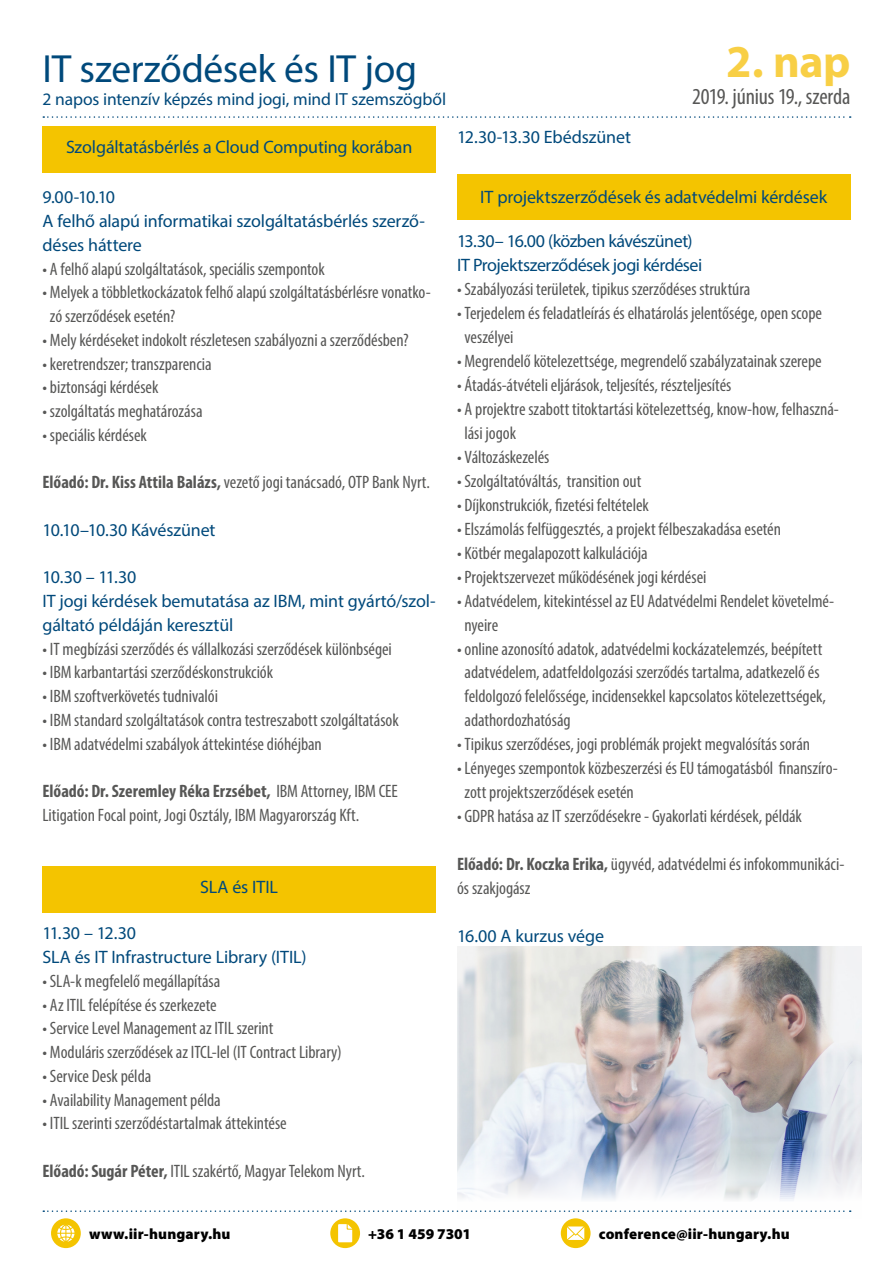
<style>
.page{position:relative;width:893px;height:1263px;background:#fff}
.page>*{position:absolute;margin:0;border:0;box-sizing:border-box;transform-origin:0 0}
.t1{font:700 45.9px "Myriad Pro";color:#f8cf45}
.t2{font:39.45px "Myriad Pro";letter-spacing:-.01em;color:#00497b}
.t3{font:condensed 22.95px "Myriad Pro";letter-spacing:-.005em;color:#575756}
.t4{font:condensed 18px/24px "Myriad Pro";letter-spacing:-.005em;color:#575756}
.t5{font:18px/23.7px "Myriad Pro";letter-spacing:-.01em;color:#00497b}
.t6{font:17.55px "Myriad Pro";letter-spacing:-.01em;color:#00497b}
.t7{font:900 15px "Myriad Pro";letter-spacing:.005em;color:#000}
.s1{font-weight:700}
</style>
<div class="page">
<div style="left:43px;top:126px;width:393px;height:47px;background:#f4c400"></div>
<div style="left:43px;top:866px;width:393px;height:47px;background:#f4c400"></div>
<div style="left:457px;top:174px;width:393px;height:46px;background:#f4c400"></div>
<div style="left:561px;top:1218px;width:30px;height:30px;background:#f4c400;border-radius:50%"></div>
<svg style="left:567px;top:1226px;width:17px;height:14px"></svg>
<div style="left:51px;top:1218px;width:30px;height:30px;background:#f4c400;border-radius:50%"></div>
<svg style="left:330px;top:1218px;width:30px;height:30px"></svg>
<svg style="left:338px;top:1224px;width:14px;height:18px"></svg>
<svg style="left:57px;top:1225px;width:17px;height:17px"></svg>
<svg style="left:43px;top:1210px;width:414px;height:2px"></svg>
<svg style="left:43px;top:116px;width:808px;height:2px"></svg>
<img style="left:457px;top:947px;width:404px;height:265px">
<h2 class="t2" style="left:43px;top:44px;width:376px">IT szerződések és IT jog</h2>
<p class="t6" style="left:43px;top:88px;width:405px">2 napos intenzív képzés mind jogi, mind IT szemszögből</p>
<p class="t5" style="left:66px;top:135px;width:348px">Szolgáltatásbérlés a Cloud Computing korában</p>
<p class="t5" style="left:43px;top:185px;width:384px">9.00-10.10<br>A felhő alapú informatikai szolgáltatásbérlés szerző&shy;déses háttere</p>
<p class="t4" style="left:43px;top:256px;width:284px">• A felhő alapú szolgáltatások, speciális szempontok</p>
<p class="t4" style="left:50px;top:280px;width:382px;text-indent:-7px">• Melyek a többletkockázatok felhő alapú szolgáltatásbérlésre vonatko&shy;zó szerződések esetén?</p>
<p class="t4" style="left:43px;top:328px;width:368px">• Mely kérdéseket indokolt részletesen szabályozni a szerződésben?</p>
<p class="t4" style="left:43px;top:351px;width:171px">• keretrendszer; transzparencia</p>
<p class="t4" style="left:43px;top:375px;width:117px">• biztonsági kérdések</p>
<p class="t4" style="left:43px;top:399px;width:162px">• szolgáltatás meghatározása</p>
<p class="t4" style="left:43px;top:423px;width:106px">• speciális kérdések</p>
<p class="t4" style="left:43px;top:470px;width:389px"><span class="s1">Előadó: Dr. Kiss Attila Balázs,</span> vezető jogi tanácsadó, OTP Bank Nyrt.</p>
<p class="t5" style="left:43px;top:518px;width:175px">10.10–10.30 Kávészünet</p>
<p class="t5" style="left:43px;top:565px;width:395px">10.30 – 11.30<br>IT jogi kérdések bemutatása az IBM, mint gyártó/szol&shy;gáltató példáján keresztül</p>
<p class="t4" style="left:43px;top:636px;width:351px">• IT megbízási szerződés és vállalkozási szerződések különbségei</p>
<p class="t4" style="left:43px;top:660px;width:232px">• IBM karbantartási szerződéskonstrukciók</p>
<p class="t4" style="left:43px;top:684px;width:177px">• IBM szoftverkövetés tudnivalói</p>
<p class="t4" style="left:43px;top:708px;width:358px">• IBM standard szolgáltatások contra testreszabott szolgáltatások</p>
<p class="t4" style="left:43px;top:731px;width:281px">• IBM adatvédelmi szabályok áttekintése dióhéjban</p>
<p class="t4" style="left:43px;top:779px;width:357px"><span class="s1">Előadó: Dr. Szeremley Réka Erzsébet,</span> IBM Attorney, IBM CEE<br>Litigation Focal point, Jogi Osztály, IBM Magyarország Kft.</p>
<p class="t5" style="left:200px;top:874px;width:79px">SLA és ITIL</p>
<p class="t5" style="left:43px;top:921px;width:266px">11.30 – 12.30<br>SLA és IT Infrastructure Library (ITIL)</p>
<p class="t4" style="left:43px;top:969px;width:179px">• SLA-k megfelelő megállapítása</p>
<p class="t4" style="left:43px;top:992px;width:176px">• Az ITIL felépítése és szerkezete</p>
<p class="t4" style="left:43px;top:1016px;width:232px">• Service Level Management az ITIL szerint</p>
<p class="t4" style="left:43px;top:1040px;width:301px">• Moduláris szerződések az ITCL-lel (IT Contract Library)</p>
<p class="t4" style="left:43px;top:1064px;width:110px">• Service Desk példa</p>
<p class="t4" style="left:43px;top:1087px;width:180px">• Availability Management példa</p>
<p class="t4" style="left:43px;top:1111px;width:246px">• ITIL szerinti szerződéstartalmak áttekintése</p>
<p class="t4" style="left:43px;top:1159px;width:324px"><span class="s1">Előadó: Sugár Péter,</span> ITIL szakértő, Magyar Telekom Nyrt.</p>
<p class="t5" style="left:457px;top:125px;width:175px">12.30-13.30 Ebédszünet</p>
<h1 class="t1" style="left:726px;top:32px;width:126px">2. nap</h1>
<p class="t3" style="left:692px;top:83px;width:160px">2019. június 19., szerda</p>
<p class="t5" style="left:480px;top:185px;width:348px">IT projektszerződések és adatvédelmi kérdések</p>
<p class="t5" style="left:457px;top:229px;width:247px">13.30– 16.00 (közben kávészünet)<br>IT Projektszerződések jogi kérdései</p>
<p class="t4" style="left:457px;top:277px;width:295px">• Szabályozási területek, tipikus szerződéses struktúra</p>
<p class="t4" style="left:465px;top:301px;width:359px;text-indent:-7px">• Terjedelem és feladatleírás és elhatárolás jelentősége, open scope veszélyei</p>
<p class="t4" style="left:457px;top:349px;width:366px">• Megrendelő kötelezettsége, megrendelő szabályzatainak szerepe</p>
<p class="t4" style="left:457px;top:373px;width:276px">• Átadás-átvételi eljárások, teljesítés, részteljesítés</p>
<p class="t4" style="left:465px;top:397px;width:376px;text-indent:-7px">• A projektre szabott titoktartási kötelezettség, know-how, felhaszná&shy;lási jogok</p>
<p class="t4" style="left:457px;top:445px;width:94px">• Változáskezelés</p>
<p class="t4" style="left:457px;top:469px;width:186px">• Szolgáltatóváltás, transition out</p>
<p class="t4" style="left:457px;top:493px;width:193px">• Díjkonstrukciók, fizetési feltételek</p>
<p class="t4" style="left:457px;top:517px;width:325px">• Elszámolás felfüggesztés, a projekt félbeszakadása esetén</p>
<p class="t4" style="left:457px;top:541px;width:192px">• Kötbér megalapozott kalkulációja</p>
<p class="t4" style="left:457px;top:564px;width:251px">• Projektszervezet működésének jogi kérdései</p>
<p class="t4" style="left:465px;top:588px;width:371px;text-indent:-7px">• Adatvédelem, kitekintéssel az EU Adatvédelmi Rendelet követelmé&shy;nyeire</p>
<p class="t4" style="left:465px;top:636px;width:363px;text-indent:-7px">• online azonosító adatok, adatvédelmi kockázatelemzés, beépített adatvédelem, adatfeldolgozási szerződés tartalma, adatkezelő és feldolgozó felelőssége, incidensekkel kapcsolatos kötelezettségek, adathordozhatóság</p>
<p class="t4" style="left:457px;top:732px;width:354px">• Tipikus szerződéses, jogi problémák projekt megvalósítás során</p>
<p class="t4" style="left:465px;top:756px;width:375px;text-indent:-7px">• Lényeges szempontok közbeszerzési és EU támogatásból finanszíro&shy;zott projektszerződések esetén</p>
<p class="t4" style="left:457px;top:804px;width:346px">• GDPR hatása az IT szerződésekre - Gyakorlati kérdések, példák</p>
<p class="t4" style="left:457px;top:852px;width:389px"><span class="s1">Előadó: Dr. Koczka Erika,</span> ügyvéd, adatvédelmi és infokommunikáci&shy;ós szakjogász</p>
<p class="t5" style="left:457px;top:924px;width:148px">16.00 A kurzus vége</p>
<p class="t7" style="left:89px;top:1225px;width:143px">www.iir-hungary.hu</p>
<p class="t7" style="left:368px;top:1225px;width:104px">+36 1 459 7301</p>
<p class="t7" style="left:599px;top:1225px;width:192px">conference@iir-hungary.hu</p>
</div>
